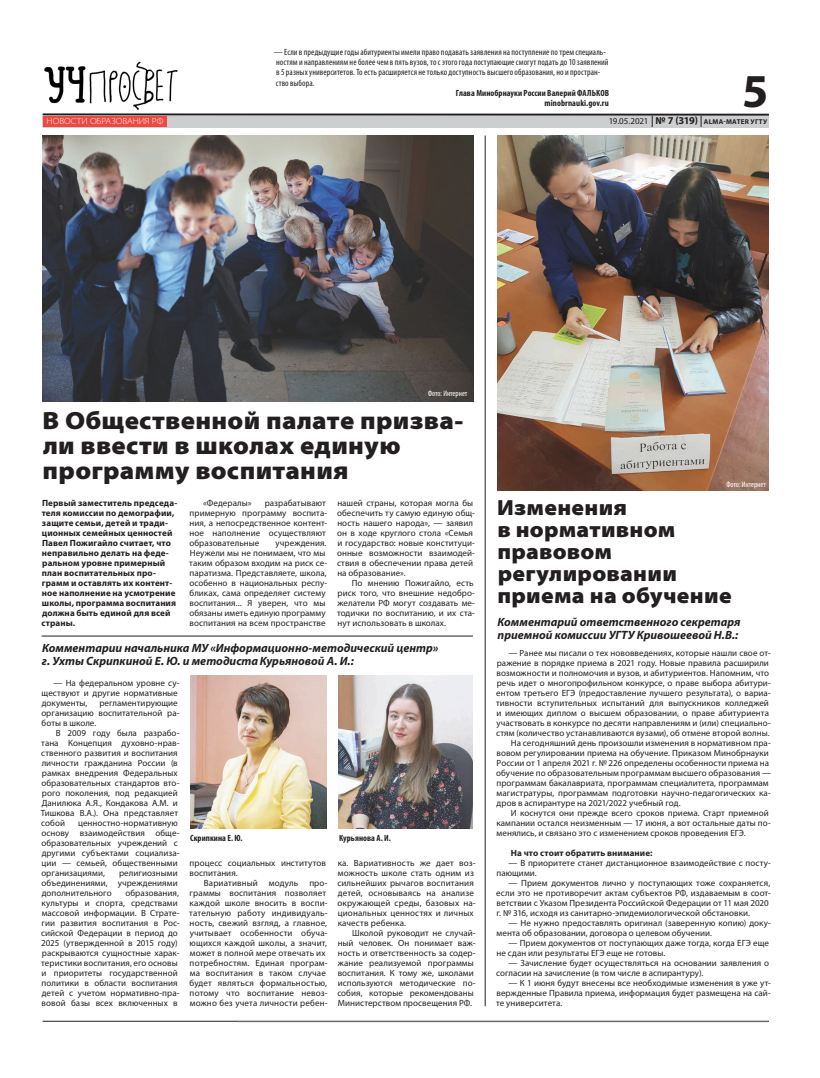
<style>
.page{position:relative;width:820px;height:1078px;background:#fff}
.page>*{position:absolute;margin:0;border:0;box-sizing:border-box;transform-origin:0 0}
.t1{font:700 47.4px "Myriad Pro";color:#231f20}
.t2{font:900 semi-expanded 25px/25px "Myriad Pro";letter-spacing:.01em;color:#231f20}
.t3{font:900 semi-expanded 22px/22px "Myriad Pro";letter-spacing:.015em;color:#231f20}
.t4{font:italic 700 12px/13px "Myriad Pro";color:#231f20}
.t5{font:9px/10px "Myriad Pro";letter-spacing:.005em;color:#231f20}
.t6{font:700 9px/10px "Myriad Pro";letter-spacing:.01em;color:#231f20}
.t7{font:condensed 9px/10px "Myriad Pro";letter-spacing:.01em;color:#231f20}
.t8{font:700 condensed 9px/10px "Myriad Pro";letter-spacing:.01em;color:#231f20;text-align:right}
.t9{font:300 semi-expanded 8.8px "Myriad Pro";letter-spacing:-.005em;color:#fff}
.t10{font:condensed 8px "Myriad Pro";color:#fff}
.t11{font:700 7px "Myriad Pro";letter-spacing:.04em;color:#231f20}
.s1{font-weight:400;font-size:9px}
.s2{font-size:10.5px}
</style>
<div class="page">
<hr style="left:43px;top:113px;width:725px;height:3px;background:#231f20">
<div style="left:43px;top:116px;width:725px;height:11px;background:#cdced0"></div>
<hr style="left:43px;top:1020px;width:725px;height:1px;background:#231f20">
<img style="left:44px;top:61px;width:134px;height:49px">
<hr style="left:238px;top:1021px;width:529px;height:1px;background:#e4e5e7">
<div style="left:43px;top:116px;width:124px;height:11px;background:#ef4843"></div>
<img style="left:43px;top:135px;width:430px;height:266px">
<hr style="left:42px;top:635px;width:430px;height:1px;background:#231f20">
<img style="left:190px;top:675px;width:136px;height:153px">
<img style="left:338px;top:675px;width:134px;height:153px">
<img style="left:497px;top:135px;width:271px;height:355px">
<hr style="left:485px;top:135px;width:1px;height:870px;background:#231f20">
<p class="t7" style="left:273px;top:47px;width:336px">— Если в предыдущие годы абитуриенты имели право подавать заявления на поступление по трем специаль&shy;ностям и направлениям не более чем в пять вузов, то с этого года поступающие смогут подать до 10 заявлений в 5 разных университетов. То есть расширяется не только доступность высшего образования, но и простран&shy;ство выбора.</p>
<p class="t8" style="left:456px;top:87px;width:155px">Глава Минобрнауки России Валерий ФАЛЬКОВ minobrnauki.gov.ru</p>
<h1 class="t1" style="left:741px;top:60px;width:28px">5</h1>
<p class="t9" style="left:47px;top:116px;width:118px">НОВОСТИ ОБРАЗОВАНИЯ РФ</p>
<p class="t11" style="left:608px;top:117px;width:160px"><span class="s1">19.05.2021</span> <span class="s2">№ 7 (319)</span> ALMA-MATER УГТУ</p>
<p class="t10" style="left:428px;top:388px;width:41px">Фото: Интернет</p>
<h2 class="t2" style="left:42px;top:408px;width:422px">В Общественной палате призва&shy;ли ввести в школах единую программу воспитания</h2>
<p class="t5" style="left:189px;top:497px;width:139px;text-indent:75px">разрабатывают примерную программу воспита&shy;ния, а непосредственное контент&shy;ное наполнение осуществляют образовательные</p>
<p class="t6" style="left:41px;top:497px;width:137px">Первый заместитель председа&shy;теля комиссии по демографии, защите семьи, детей и тради&shy;ционных семейных ценностей<br>Павел Пожигайло считает, что неправильно делать на феде&shy;ральном уровне примерный план воспитательных про&shy;грамм и оставлять их контент&shy;ное наполнение на усмотрение школы, программа воспитания должна быть единой для всей страны.</p>
<p class="t5" style="left:203px;top:497px;width:50px">«Федералы»</p>
<p class="t5" style="left:189px;top:537px;width:139px;text-indent:86px">учреждения.<br>Неужели мы не понимаем, что мы таким образом входим на риск се&shy;паратизма. Представляете, школа, особенно в национальных респу&shy;бликах, сама определяет систему воспитания... Я уверен, что мы обязаны иметь единую программу воспитания на всем пространстве</p>
<p class="t5" style="left:337px;top:497px;width:139px">нашей страны, которая могла бы обеспечить ту самую единую общ&shy;ность нашего народа», — заявил он в ходе круглого стола «Семья и государство: новые конституци&shy;онные возможности взаимодей&shy;ствия в обеспечении права детей на образование».</p>
<p class="t5" style="left:337px;top:577px;width:139px;text-indent:15px">По мнению Пожигайло, есть риск того, что внешние недобро&shy;желатели РФ могут создавать ме&shy;тодички по воспитанию, и их ста&shy;нут использовать в школах.</p>
<h3 class="t4" style="left:42px;top:640px;width:398px">Комментарии начальника МУ «Информационно-методический центр» г. Ухты Скрипкиной Е. Ю. и методистаКурьяновой А. И.:</h3>
<p class="t5" style="left:42px;top:677px;width:139px;text-indent:12px">— На федеральном уровне су&shy;ществуют и другие нормативные документы,</p>
<p class="t5" style="left:41px;top:697px;width:140px;text-indent:58px">регламентирующие организацию воспитательной ра&shy;боты в школе.</p>
<p class="t5" style="left:41px;top:727px;width:140px;text-indent:15px">В 2009 году была разрабо&shy;тана Концепция духовно-нрав&shy;ственного развития и воспитания личности гражданина России (в рамках внедрения Федеральных образовательных стандартов вто&shy;рого поколения, под редакцией<br>Данилюка А.Я., Кондакова А.М. и<br>Тишкова В.А.). Она представляет собой</p>
<p class="t5" style="left:41px;top:817px;width:140px;text-indent:37px">ценностно-нормативную основу взаимодействия обще&shy;образовательных учреждений с другими субъектами социализа&shy;ции — семьей, общественными организациями,</p>
<p class="t5" style="left:41px;top:867px;width:138px;text-align:justify;text-indent:78px">религиозными объединениями, учреждениями дополнительного</p>
<p class="t5" style="left:41px;top:887px;width:140px;text-indent:84px">образования, культуры и спорта, средствами массовой информации. В Страте&shy;гии развития воспитания в Рос&shy;сийской Федерации в период до<br>2025 (утвержденной в 2015 году) раскрываются сущностные харак&shy;теристики воспитания, его основы и приоритеты государственной политики в области воспитания детей с учетом нормативно-пра&shy;вовой базы всех включенных в</p>
<p class="t8" style="left:190px;top:832px;width:54px">Скрипкина Е. Ю.</p>
<p class="t8" style="left:339px;top:832px;width:53px">Курьянова А. И.</p>
<p class="t5" style="left:189px;top:857px;width:138px">процесс социальных институтов воспитания.</p>
<p class="t5" style="left:189px;top:877px;width:140px;text-indent:15px">Вариативный модуль про&shy;граммы воспитания позволяет каждой школе вносить в воспи&shy;тательную работу индивидуаль&shy;ность, свежий взгляд, а главное, учитывает особенности обуча&shy;ющихся каждой школы, а значит, может в полной мере отвечать их потребностям. Единая програм&shy;ма воспитания в таком случае будет являться формальностью, потому что воспитание невоз&shy;можно без учета личности ребен-</p>
<p class="t5" style="left:337px;top:857px;width:140px">ка. Вариативность же дает воз&shy;можность школе стать одним из сильнейших рычагов воспитания детей, основываясь на анализе окружающей среды, базовых на&shy;циональных ценностях и личных качеств ребенка.</p>
<p class="t5" style="left:337px;top:927px;width:140px;text-indent:15px">Школой руководит не случай&shy;ный человек. Он понимает важ&shy;ность и ответственность за содер&shy;жание реализуемой программы воспитания. К тому же, школами используются методические по&shy;собия, которые рекомендованы<br>Министерством просвещения РФ.</p>
<p class="t10" style="left:726px;top:479px;width:41px">Фото: Интернет</p>
<h3 class="t3" style="left:497px;top:497px;width:236px">Изменения<br>в нормативном правовом регулировании приема на обучение</h3>
<h3 class="t4" style="left:497px;top:614px;width:244px">Комментарий ответственного секретаря приемной комиссии УГТУ Кривошеевой Н.В.:</h3>
<p class="t5" style="left:508px;top:647px;width:264px">— Ранее мы писали о тех нововведениях, которые нашли свое от-</p>
<p class="t5" style="left:496px;top:657px;width:273px">ражение в порядке приема в 2021 году. Новые правила расширили</p>
<p class="t5" style="left:496px;top:667px;width:274px">возможности и полномочия и вузов, и абитуриентов. Напомним, что</p>
<p class="t5" style="left:496px;top:677px;width:275px">речь идет о многопрофильном конкурсе, о праве выбора абитури-</p>
<p class="t5" style="left:496px;top:687px;width:276px">ентом третьего ЕГЭ (предоставление лучшего результата), о вариа-</p>
<p class="t5" style="left:496px;top:697px;width:274px">тивности вступительных испытаний для выпускников колледжей</p>
<p class="t5" style="left:496px;top:707px;width:274px">и имеющих диплом о высшем образовании, о праве абитуриента</p>
<p class="t5" style="left:496px;top:717px;width:275px">участвовать в конкурсе по десяти направлениям и (или) специально-</p>
<p class="t5" style="left:496px;top:727px;width:275px">стям (количество устанавливаются вузами), об отмене второй волны.</p>
<p class="t5" style="left:510px;top:737px;width:261px">На сегодняшний день произошли изменения в нормативном пра-</p>
<p class="t5" style="left:496px;top:747px;width:274px">вовом регулировании приема на обучение. Приказом Минобрнауки</p>
<p class="t5" style="left:496px;top:757px;width:274px">России от 1 апреля 2021 г. № 226 определены особенности приема на</p>
<p class="t5" style="left:496px;top:767px;width:276px">обучение по образовательным программам высшего образования —</p>
<p class="t5" style="left:496px;top:777px;width:273px">программам бакалавриата, программам специалитета, программам</p>
<p class="t5" style="left:496px;top:787px;width:275px">магистратуры, программам подготовки научно-педагогических ка-</p>
<p class="t5" style="left:496px;top:797px;width:185px">дров в аспирантуре на 2021/2022 учебный год.</p>
<p class="t5" style="left:510px;top:807px;width:259px">И коснутся они прежде всего сроков приема. Старт приемной</p>
<p class="t5" style="left:496px;top:817px;width:276px">кампании остался неизменным — 17 июня, а вот остальные даты по-</p>
<p class="t5" style="left:496px;top:827px;width:250px">менялись, и связано это с изменением сроков проведения ЕГЭ.</p>
<p class="t6" style="left:510px;top:847px;width:143px">На что стоит обратить внимание:</p>
<p class="t5" style="left:496px;top:857px;width:276px;text-indent:12px">— В приоритете станет дистанционное взаимодействие с посту&shy;пающими.</p>
<p class="t5" style="left:496px;top:877px;width:276px;text-indent:12px">— Прием документов лично у поступающих тоже сохраняется, если это не противоречит актам субъектов РФ, издаваемым в соот&shy;ветствии с Указом Президента Российской Федерации от 11 мая 2020 г. № 316, исходя из санитарно-эпидемиологической обстановки.</p>
<p class="t5" style="left:496px;top:917px;width:275px;text-indent:12px">— Не нужно предоставлять оригинал (заверенную копию) доку&shy;мента об образовании, договора о целевом обучении.</p>
<p class="t5" style="left:496px;top:937px;width:274px;text-indent:12px">— Прием документов от поступающих даже тогда, когда ЕГЭ еще не сдан или результаты ЕГЭ еще не готовы.</p>
<p class="t5" style="left:496px;top:957px;width:274px;text-indent:12px">— Зачисление будет осуществляться на основании заявления о согласии на зачисление (в том числе в аспирантуру).</p>
<p class="t5" style="left:496px;top:977px;width:276px;text-align:justify;text-indent:12px">— К 1 июня будут внесены все необходимые изменения в уже ут&shy;вержденные Правила приема, информация будет размещена на сай&shy;те университета.</p>
</div>
